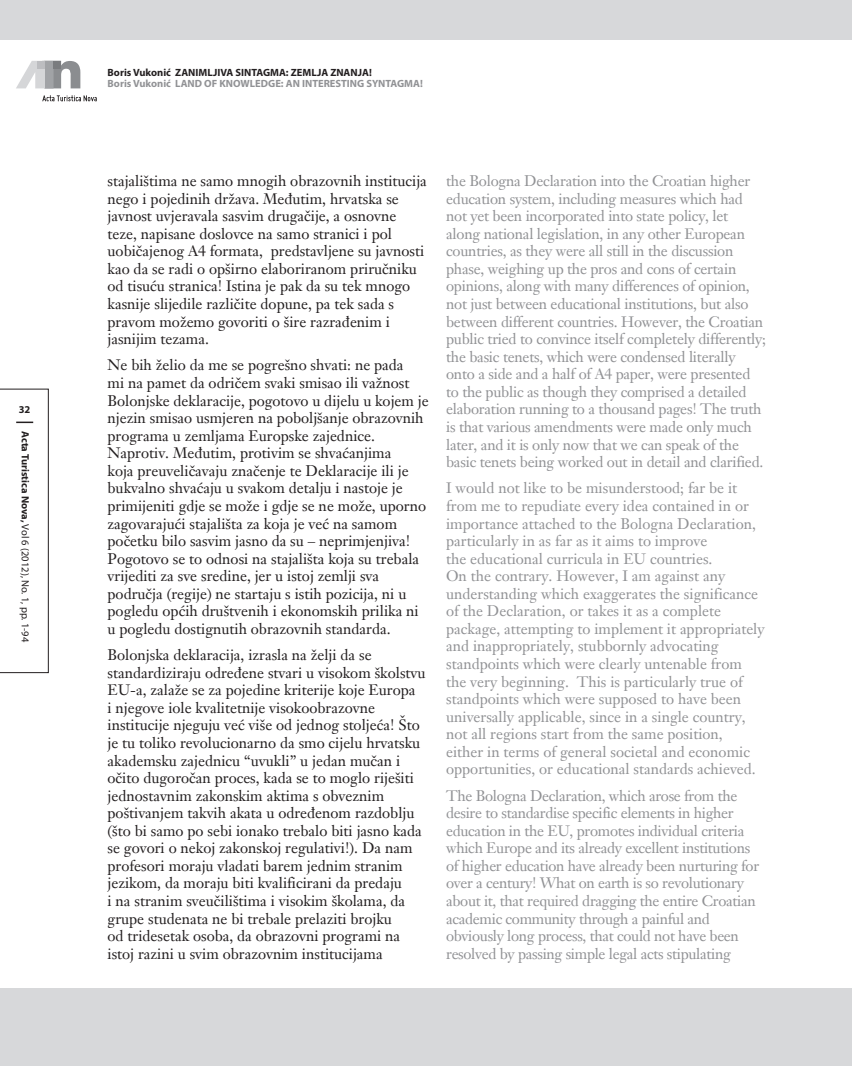
<style>
.page{position:relative;width:853px;height:1066px;background:#fff}
.page>*{position:absolute;margin:0;border:0;box-sizing:border-box;transform-origin:0 0}
.t1{font:15px/17.5px "Janson HR";letter-spacing:-.015em;color:#919295}
.t2{font:15px/17.5px "Janson HR";color:#231f20}
.t3{font:700 10.5px "Myriad Pro";color:#919295}
.t4{font:700 10.5px "Myriad Pro";color:#231f20}
.t5{font:10.5px "Myriad Pro";color:#231f20}
.s1{font-weight:700}
</style>
<div class="page">
<svg style="left:0;top:389px;width:49px;height:284px"></svg>
<div style="left:0;top:0;width:852px;height:40px;background:#d7d8da"></div>
<div style="left:0;top:988px;width:852px;height:77px;background:#d7d8da"></div>
<svg style="left:42px;top:95px;width:55px;height:6px"></svg>
<svg style="left:16px;top:61px;width:64px;height:27px"></svg>
<div style="left:38px;top:61px;width:7px;height:7px;background:#bcbdc0"></div>
<p class="t4" style="left:19px;top:402px;width:13px">32</p>
<p class="t5" style="left:32px;top:431px;width:213px;rotate:90deg"><span class="s1">Acta Turistica Nova,</span> Vol 6 (2012), No. 1, pp. 1-94</p>
<p class="t4" style="left:108px;top:66px;width:266px">Boris Vukonić ZANIMLJIVA SINTAGMA: ZEMLJA ZNANJA!</p>
<p class="t3" style="left:108px;top:77px;width:317px">Boris Vukonić LAND OF KNOWLEDGE: AN INTERESTING SYNTAGMA!</p>
<p class="t2" style="left:108px;top:172px;width:321px">stajalištima ne samo mnogih obrazovnih institucija nego i pojedinih država. Međutim, hrvatska se javnost uvjeravala sasvim drugačije, a osnovne teze, napisane doslovce na samo stranici i pol uobičajenog A4 formata, predstavljene su javnosti kao da se radi o opširno elaboriranom priručniku od tisuću stranica! Istina je pak da su tek mnogo kasnije slijedile različite dopune, pa tek sada s pravom možemo govoriti o šire razrađenim i jasnijim tezama.</p>
<p class="t2" style="left:108px;top:356px;width:323px">Ne bih želio da me se pogrešno shvati: ne pada<br>mi na pamet da odričem svaki smisao ili važnost Bolonjske deklaracije, pogotovo u dijelu u kojem je njezin smisao usmjeren na poboljšanje obrazovnih programa u zemljama Europske zajednice.<br>Naprotiv. Međutim, protivim se shvaćanjima<br>koja preuveličavaju značenje te Deklaracije ili je bukvalno shvaćaju u svakom detalju i nastoje je primijeniti gdje se može i gdje se ne može, uporno zagovarajući stajališta za koja je već na samom početku bilo sasvim jasno da su – neprimjenjiva!<br>Pogotovo se to odnosi na stajališta koja su trebala vrijediti za sve sredine, jer u istoj zemlji sva područja (regije) ne startaju s istih pozicija, ni u pogledu općih društvenih i ekonomskih prilika ni u pogledu dostignutih obrazovnih standarda.</p>
<p class="t2" style="left:108px;top:646px;width:319px">Bolonjska deklaracija, izrasla na želji da se standardiziraju određene stvari u visokom školstvu EU-a, zalaže se za pojedine kriterije koje Europa<br>i njegove iole kvalitetnije visokoobrazovne institucije njeguju već više od jednog stoljeća! Što je tu toliko revolucionarno da smo cijelu hrvatsku akademsku zajednicu “uvukli” u jedan mučan i očito dugoročan proces, kada se to moglo riješiti jednostavnim zakonskim aktima s obveznim poštivanjem takvih akata u određenom razdoblju (što bi samo po sebi ionako trebalo biti jasno kada se govori o nekoj zakonskoj regulativi!). Da nam profesori moraju vladati barem jednim stranim jezikom, da moraju biti kvalificirani da predaju<br>i na stranim sveučilištima i visokim školama, da grupe studenata ne bi trebale prelaziti brojku<br>od tridesetak osoba, da obrazovni programi na istoj razini u svim obrazovnim institucijama</p>
<p class="t1" style="left:446px;top:172px;width:321px">the Bologna Declaration into the Croatian higher education system, including measures which had not yet been incorporated into state policy, let along national legislation, in any other European countries, as they were all still in the discussion phase, weighing up the pros and cons of certain opinions, along with many differences of opinion, not just between educational institutions, but also between different countries. However, the Croatian public tried to convince itself completely differently; the basic tenets, which were condensed literally onto a side and a half of A4 paper, were presented to the public as though they comprised a detailed elaboration running to a thousand pages! The truth is that various amendments were made only much later, and it is only now that we can speak of the basic tenets being worked out in detail and clarified.</p>
<p class="t1" style="left:446px;top:479px;width:320px">I would not like to be misunderstood; far be it from me to repudiate every idea contained in or importance attached to the Bologna Declaration, particularly in as far as it aims to improve<br>the educational curricula in EU countries.<br>On the contrary. However, I am against any understanding which exaggerates the significance of the Declaration, or takes it as a complete package, attempting to implement it appropriately and inappropriately, stubbornly advocating standpoints which were clearly untenable from the very beginning. This is particularly true of standpoints which were supposed to have been universally applicable, since in a single country, not all regions start from the same position,<br>either in terms of general societal and economic opportunities, or educational standards achieved.</p>
<p class="t1" style="left:446px;top:786px;width:315px">The Bologna Declaration, which arose from the desire to standardise specific elements in higher education in the EU, promotes individual criteria which Europe and its already excellent institutions of higher education have already been nurturing for over a century! What on earth is so revolutionary about it, that required dragging the entire Croatian academic community through a painful and obviously long process, that could not have been resolved by passing simple legal acts stipulating</p>
</div>
